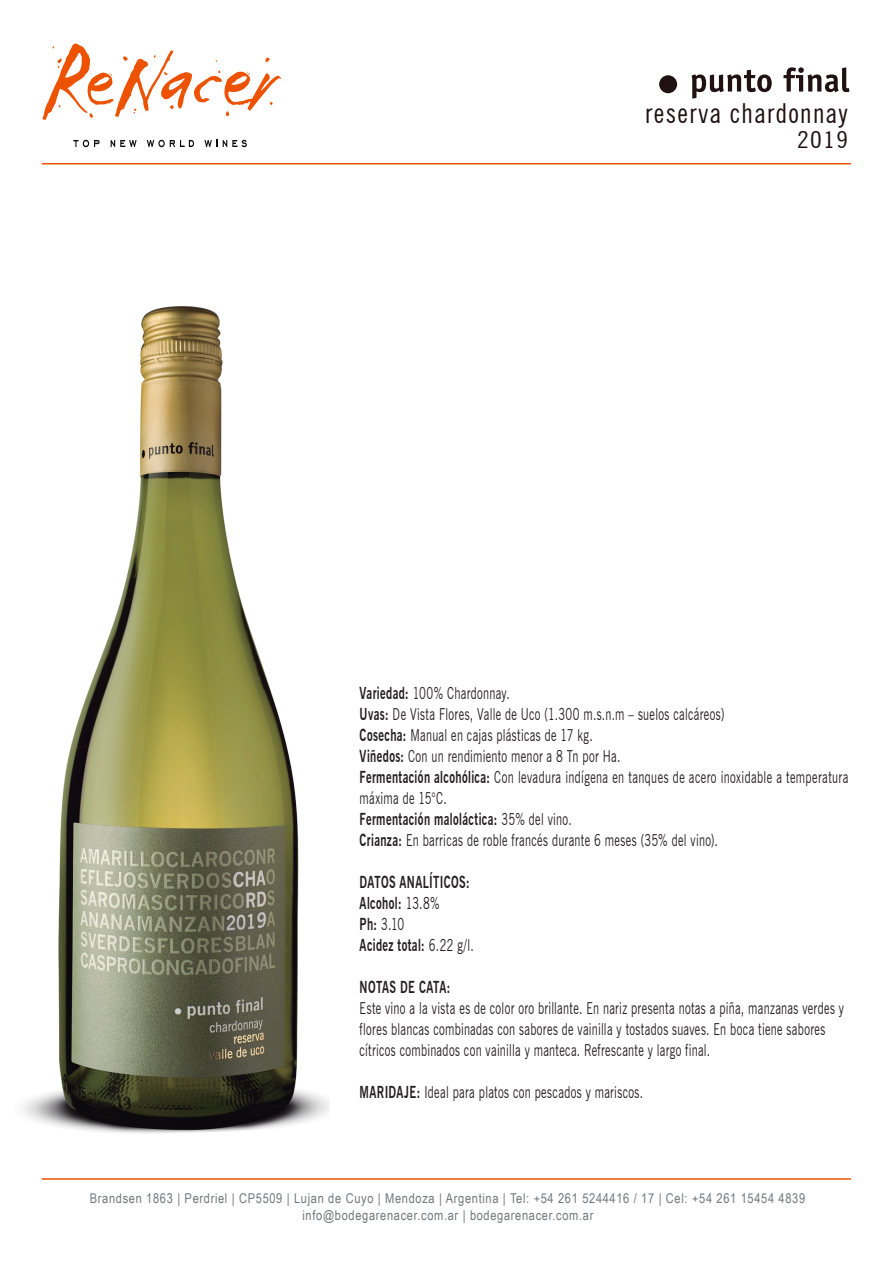
<style>
.page{position:relative;width:893px;height:1263px;background:#fff}
.page>*{position:absolute;margin:0;border:0;box-sizing:border-box;transform-origin:0 0}
.t1{font:condensed 27.6px "News Gothic BT";letter-spacing:.05em;color:#1f1114}
.t2{font:condensed 23.25px "News Gothic BT";color:#1f1114;scale:1.19 1}
.t3{font:16.5px/21px "News Gothic BT";letter-spacing:.03em;color:#231f20;scale:.68 1}
.t4{font:700 16.5px/21px "News Gothic BT";letter-spacing:.035em;color:#231f20;scale:.68 1}
.t5{font:13.5px/16.2px "Arial Narrow";letter-spacing:.05em;color:#73767c;text-align:center}
.s1{font-weight:700}
.s2{font-weight:400}
</style>
<div class="page">
<svg style="left:42px;top:43px;width:239px;height:77px"></svg>
<svg style="left:73px;top:140px;width:27px;height:7px"></svg>
<svg style="left:111px;top:140px;width:26px;height:7px"></svg>
<svg style="left:147px;top:140px;width:47px;height:7px"></svg>
<svg style="left:204px;top:140px;width:43px;height:7px"></svg>
<svg style="left:692px;top:70px;width:80px;height:29px"></svg>
<svg style="left:783px;top:67px;width:66px;height:25px"></svg>
<div style="left:659px;top:75px;width:18px;height:18px;background:#1f1114;border-radius:50%"></div>
<hr style="left:42px;top:1178px;width:809px;height:2px;background:#ed5200">
<hr style="left:42px;top:163px;width:809px;height:1px;background:#ed5200">
<img style="left:23px;top:306px;width:318px;height:874px">
<h1 class="t1" style="left:645px;top:97px;width:204px">reserva chardonnay</h1>
<h2 class="t2" style="left:797px;top:125px;width:44px">2019</h2>
<p class="t3" style="left:360px;top:682px;width:720px"><span class="s1">Variedad:</span> 100% Chardonnay.<br><span class="s1">Uvas:</span> De Vista Flores, Valle de Uco (1.300 m.s.n.m – suelos calcáreos)<br><span class="s1">Cosecha:</span> Manual en cajas plásticas de 17 kg.<br><span class="s1">Viñedos:</span> Con un rendimiento menor a 8 Tn por Ha.<br><span class="s1">Fermentación alcohólica:</span> Con levadura indígena en tanques de acero inoxidable a temperatura máxima de 15°C.<br><span class="s1">Fermentación maloláctica:</span> 35% del vino.<br><span class="s1">Crianza:</span> En barricas de roble francés durante 6 meses (35% del vino).</p>
<p class="t4" style="left:360px;top:871px;width:169px">DATOS ANALÍTICOS:<br>Alcohol: <span class="s2">13.8%<br></span>Ph: <span class="s2">3.10<br></span>Acidez total: <span class="s2">6.22 g/l.</span></p>
<p class="t4" style="left:360px;top:976px;width:135px">NOTAS DE CATA:</p>
<p class="t3" style="left:360px;top:997px;width:714px">Este vino a la vista es de color oro brillante. En nariz presenta notas a piña, manzanas verdes y flores blancas combinadas con sabores de vainilla y tostados suaves. En boca tiene sabores cítricos combinados con vainilla y manteca. Refrescante y largo final.</p>
<p class="t3" style="left:360px;top:1081px;width:418px"><span class="s1">MARIDAJE:</span> Ideal para platos con pescados y mariscos.</p>
<p class="t5" style="left:90px;top:1190px;width:717px">Brandsen 1863 | Perdriel | CP5509 | Lujan de Cuyo | Mendoza | Argentina | Tel: +54 261 5244416 / 17 | Cel: +54 261 15454 4839 info@bodegarenacer.com.ar | bodegarenacer.com.ar</p>
</div>
